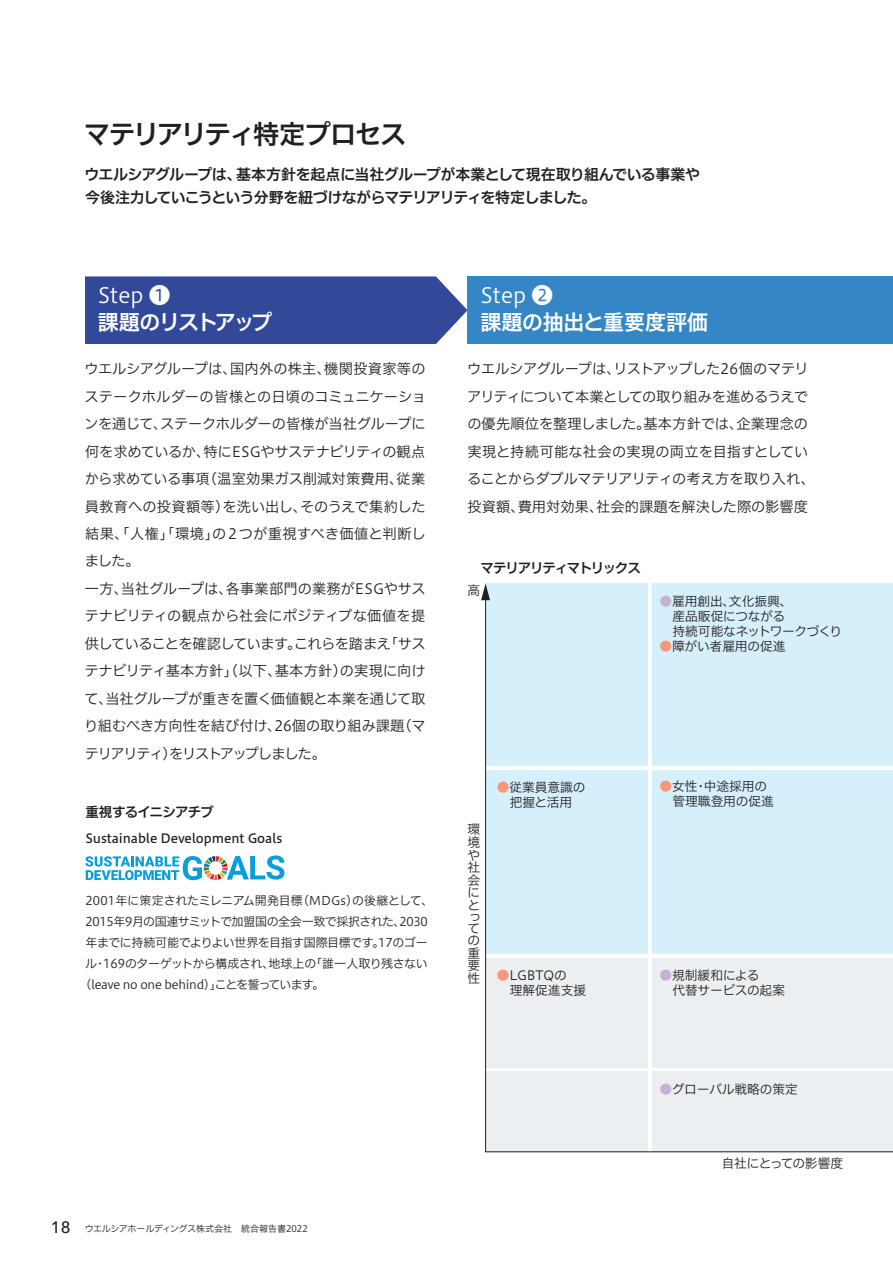
<style>
.page{position:relative;width:893px;height:1263px;background:#fff}
.page>*{position:absolute;margin:0;border:0;box-sizing:border-box;transform-origin:0 0}
.t1{font:26.25px "Hiragino UD Sans F Std N W6 90 msp RKSJ H";letter-spacing:-.07em;color:#231f20}
.t2{font:21px "Hiragino UD Sans F Std N W6 90 msp RKSJ H";letter-spacing:-.015em;color:#fff}
.t3{font:21px "Hiragino UD Sans F Std N W3 90 msp RKSJ H";color:#fff}
.t4{font:21px "Hiragino UD Sans F Std N W6 90 msp RKSJ H";letter-spacing:-.09em;color:#fff}
.t5{font:15px/23px "Hiragino UD Sans F Std N W6 90 msp RKSJ H";letter-spacing:-.045em;color:#231f20}
.t6{font:14.25px/27.5px "Hiragino UD Sans F Std N W3 90 msp RKSJ H";letter-spacing:-.01em;color:#231f20}
.t7{font:13.5px "Hiragino UD Sans F Std N W6 90 msp RKSJ H";letter-spacing:-.08em;color:#231f20}
.t8{font:13.5px "Hiragino UD Sans F Std N W6 90 msp RKSJ H";letter-spacing:-.055em;color:#231f20}
.t9{font:12.75px/15px "Hiragino UD Sans F Std N W3 90 msp RKSJ H";letter-spacing:-.01em;color:#231f20}
.t10{font:12.75px "Hiragino UD Sans F Std N W5 90 msp RKSJ H";letter-spacing:-.005em;color:#231f20}
.t11{font:12.75px/12.5px "Hiragino UD Sans F Std N W3 90 msp RKSJ V";color:#231f20;text-align:justify}
.t12{font:12.75px "Hiragino UD Sans F Std N W3 90 msp RKSJ H";letter-spacing:-.03em;color:#231f20}
.t13{font:12px "Hiragino UD Sans F Std N W3 90 msp RKSJ H";letter-spacing:-.03em;color:#231f20}
.t14{font:12px "Hiragino UD Sans F Std N W3 90 msp RKSJ H";letter-spacing:-.005em;color:#231f20}
.t15{font:9px "Hiragino UD Sans F Std N W3 90 msp RKSJ H";letter-spacing:-.01em;color:#231f20}
.s1{font-family:"Avenir Next";font-weight:500;font-size:16.5px}
.s2{color:#c7b2d5}
.s3{color:#f6977a}
</style>
<div class="page">
<div style="left:485px;top:584px;width:163px;height:182px;background:#d6f0fb"></div>
<div style="left:652px;top:584px;width:241px;height:182px;background:#d6f0fb"></div>
<svg style="left:485px;top:600px;width:408px;height:553px"></svg>
<svg style="left:481px;top:584px;width:9px;height:16px"></svg>
<div style="left:85px;top:276px;width:382px;height:68px;background:#32499a"></div>
<div style="left:468px;top:276px;width:425px;height:68px;background:#3487c4"></div>
<svg style="left:85px;top:855px;width:199px;height:25px"></svg>
<h1 class="t1" style="left:84px;top:125px;width:324px">マテリアリティ特定プロセス</h1>
<p class="t5" style="left:85px;top:165px;width:617px">ウエルシアグループは、基本方針を起点に当社グループが本業として現在取り組んでいる事業や今後注力していこうという分野を紐づけながらマテリアリティを特定しました。</p>
<h2 class="t3" style="left:98px;top:287px;width:74px">Step ❶</h2>
<h2 class="t4" style="left:98px;top:314px;width:176px">課題のリストアップ</h2>
<p class="t6" style="left:84px;top:357px;width:343px">ウエルシアグループは、国内外の株主、機関投資家等のステークホルダーの皆様との日頃のコミュニケーションを通じて、ステークホルダーの皆様が当社グループに何を求めているか、特にESGやサステナビリティの観点から求めている事項（温室効果ガス削減対策費用、従業員教育への投資額等）を洗い出し、そのうえで集約した結果、「人権」「環境」の２つが重視すべき価値と判断しました。<br>一方、当社グループは、各事業部門の業務がESGやサステナビリティの観点から社会にポジティブな価値を提供していることを確認しています。これらを踏まえ「サステナビリティ基本方針」（以下、基本方針）の実現に向けて、当社グループが重きを置く価値観と本業を通じて取り組むべき方向性を結び付け、26個の取り組み課題（マテリアリティ）をリストアップしました。</p>
<p class="t8" style="left:85px;top:807px;width:130px">重視するイニシアチブ</p>
<p class="t10" style="left:85px;top:833px;width:198px">Sustainable Development Goals</p>
<p class="t14" style="left:85px;top:896px;width:350px">2001年に策定されたミレニアム開発目標（MDGs）の後継として、</p>
<p class="t13" style="left:85px;top:917px;width:344px">2015年9月の国連サミットで加盟国の全会一致で採択された、2030</p>
<p class="t13" style="left:85px;top:938px;width:344px">年までに持続可能でよりよい世界を目指す国際目標です。17のゴー</p>
<p class="t13" style="left:85px;top:959px;width:344px">ル・169のターゲットから構成され、地球上の「誰一人取り残さない</p>
<p class="t13" style="left:79px;top:980px;width:246px">（leave no one behind）」ことを誓っています。</p>
<p class="t15" style="left:51px;top:1226px;width:258px"><span class="s1">18</span> ウエルシアホールディングス株式会社　統合報告書2022</p>
<h2 class="t3" style="left:480px;top:287px;width:74px">Step ❷</h2>
<h2 class="t2" style="left:480px;top:314px;width:229px">課題の抽出と重要度評価</h2>
<p class="t6" style="left:467px;top:357px;width:349px">ウエルシアグループは、リストアップした26個のマテリアリティについて本業としての取り組みを進めるうえでの優先順位を整理しました。基本方針では、企業理念の実現と持続可能な社会の実現の両立を目指すとしていることからダブルマテリアリティの考え方を取り入れ、投資額、費用対効果、社会的課題を解決した際の影響度</p>
<p class="t7" style="left:480px;top:562px;width:162px">マテリアリティマトリックス</p>
<p class="t11" style="left:468px;top:586px;width:13px">高</p>
<p class="t9" style="left:659px;top:595px;width:184px"><span class="s2">●</span>雇用創出、文化振興、<br>　産品販促につながる<br>　持続可能なネットワークづくり</p>
<p class="t9" style="left:659px;top:640px;width:127px"><span class="s3">●</span>障がい者雇用の促進</p>
<p class="t11" style="left:468px;top:825px;width:14px">環境や社会にとっての重要性</p>
<p class="t9" style="left:497px;top:781px;width:90px"><span class="s3">●</span>従業員意識の　把握と活用</p>
<p class="t9" style="left:497px;top:969px;width:91px"><span class="s3">●</span>LGBTQの<br>　理解促進支援</p>
<p class="t9" style="left:659px;top:781px;width:116px"><span class="s3">●</span>女性・中途採用の　管理職登用の促進</p>
<p class="t9" style="left:659px;top:969px;width:127px"><span class="s2">●</span>規制緩和による<br>　代替サービスの起案</p>
<p class="t9" style="left:659px;top:1083px;width:140px"><span class="s2">●</span>グローバル戦略の策定</p>
<p class="t12" style="left:722px;top:1158px;width:123px">自社にとっての影響度</p>
</div>
